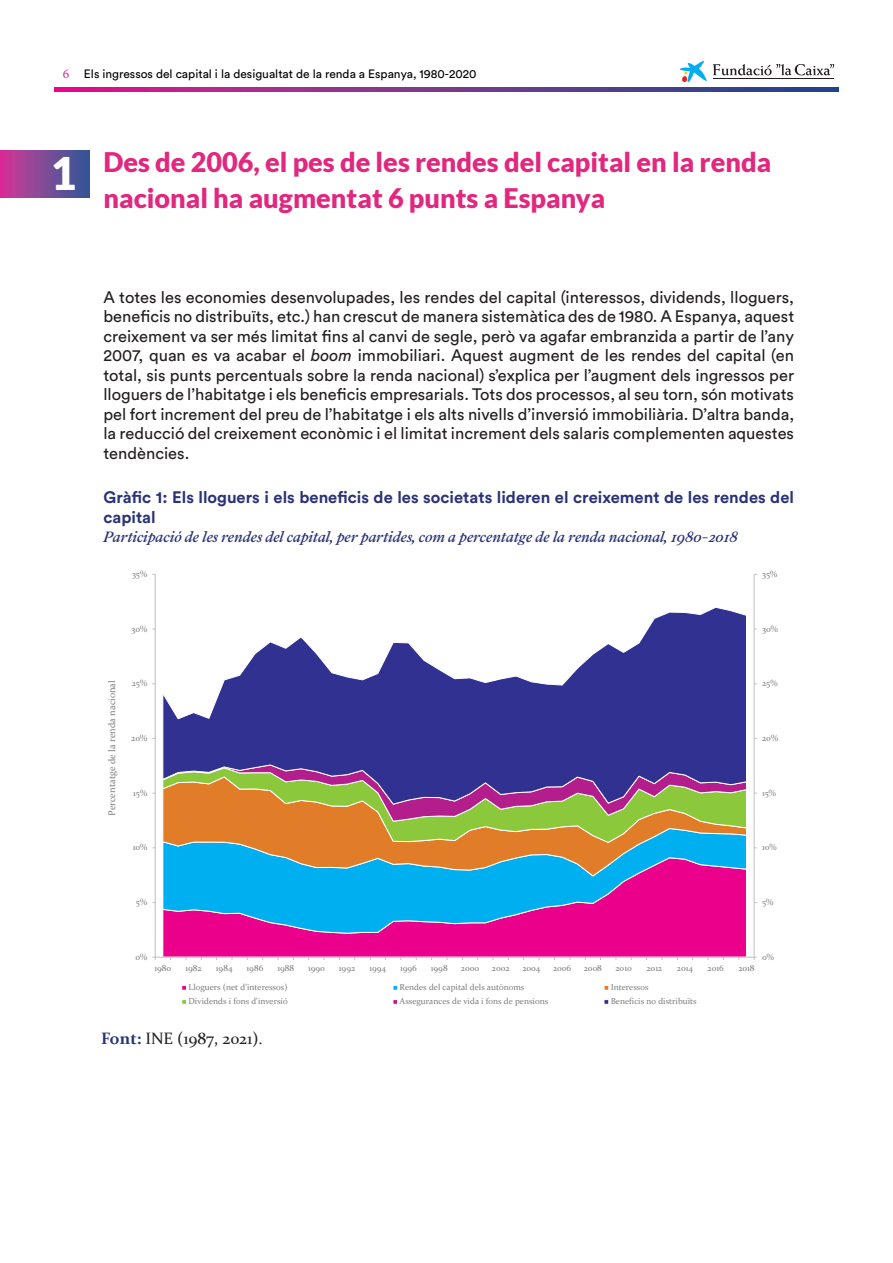
<style>
.page{position:relative;width:893px;height:1263px;background:#fff}
.page>*{position:absolute;margin:0;border:0;box-sizing:border-box;transform-origin:0 0}
.Blue_text{font:900 45px "Lato";color:#fff}
.Blue_text-2{font:900 27px/36px "Lato";color:#e2277e}
.t1{font:16.5px/19.5px "Circular Std";color:#231f20;text-align:justify}
.t2{font:italic 500 16.5px "Addington CF";color:#2a3278}
.t3{font:700 16.5px/19.5px "Circular Std";color:#2a3278}
.t4{font:16.5px "Constantia";color:#231f20}
.t5{font:12px "Circular Std";color:#000001}
.t6{font:9.6px "Constantia";color:#7f7f7f}
.t7{font:8.7px "Constantia";color:#7f7f7f}
.s1{font-family:"Minion Pro";font-size:13.5px;color:#e82a89}
.s2{font-style:italic}
.s3{font-weight:700;color:#283377}
</style>
<div class="page">
<svg style="left:54px;top:87px;width:785px;height:5px;background:#7c338c"></svg>
<svg style="left:680px;top:61px;width:27px;height:21px"></svg>
<hr style="left:713px;top:78px;width:121px;height:1px;background:#231f20">
<hr style="left:713px;top:79px;width:121px;height:1px;background:#231f20">
<svg style="left:713px;top:64px;width:121px;height:11px"></svg>
<div style="left:0;top:151px;width:89px;height:46px;background:linear-gradient(to right,#d63696,#2f5b97)"></div>
<div style="left:163px;top:933px;width:584px;height:24px;background:#eb008c"></div>
<svg style="left:163px;top:876px;width:583px;height:57px;background:#6667c6"></svg>
<svg style="left:163px;top:843px;width:583px;height:33px;background:#6c949e"></svg>
<svg style="left:163px;top:804px;width:583px;height:39px;background:#ba9745"></svg>
<svg style="left:162px;top:607px;width:584px;height:197px"></svg>
<hr style="left:754px;top:574px;width:1px;height:383px;background:#bfbfbf">
<hr style="left:155px;top:574px;width:1px;height:383px;background:#bfbfbf">
<hr style="left:155px;top:957px;width:599px;height:1px;background:#bfbfbf">
<svg style="left:182px;top:986px;width:5px;height:4px"></svg>
<svg style="left:393px;top:986px;width:5px;height:4px"></svg>
<svg style="left:604px;top:986px;width:5px;height:4px"></svg>
<svg style="left:182px;top:1000px;width:4px;height:4px"></svg>
<svg style="left:393px;top:1000px;width:5px;height:4px"></svg>
<svg style="left:604px;top:1000px;width:5px;height:4px"></svg>
<p class="t5" style="left:63px;top:66px;width:415px"><span class="s1">6</span> Els ingressos del capital i la desigualtat de la renda a Espanya, 1980-2020</p>
<p class="Blue_text" style="left:51px;top:147px;width:28px">1</p>
<p class="Blue_text-2" style="left:103px;top:144px;width:669px">Des de 2006, el pes de les rendes del capital en la renda nacional ha augmentat 6 punts a Espanya</p>
<p class="t1" style="left:103px;top:287px;width:692px">A totes les economies desenvolupades, les rendes del capital (interessos, dividends, lloguers, beneficis no distribuïts, etc.) han crescut de manera sistemàtica des de 1980. A Espanya, aquest creixement va ser més limitat fins al canvi de segle, però va agafar embranzida a partir de l’any 2007, quan es va acabar el <span class="s2">boom</span> immobiliari. Aquest augment de les rendes del capital (en total, sis punts percentuals sobre la renda nacional) s’explica per l’augment dels ingressos per lloguers de l’habitatge i els beneficis empresarials. Tots dos processos, al seu torn, són motivats pel fort increment del preu de l’habitatge i els alts nivells d’inversió immobiliària. D’altra banda, la reducció del creixement econòmic i el limitat increment dels salaris complementen aquestes tendències.</p>
<p class="t3" style="left:103px;top:487px;width:692px">Gràfic 1: Els lloguers i els beneficis de les societats lideren el creixement de les rendes del capital</p>
<p class="t2" style="left:103px;top:527px;width:636px">Participació de les rendes del capital, per partides, com a percentatge de la renda nacional, 1980-2018</p>
<p class="t7" style="left:132px;top:568px;width:17px">35%</p>
<p class="t7" style="left:131px;top:623px;width:17px">30%</p>
<p class="t6" style="left:105px;top:816px;width:137px;rotate:-90deg">Percentatge de la renda nacional</p>
<p class="t7" style="left:132px;top:677px;width:17px">25%</p>
<p class="t7" style="left:131px;top:732px;width:17px">20%</p>
<p class="t7" style="left:133px;top:787px;width:15px">15%</p>
<p class="t7" style="left:133px;top:841px;width:16px">10%</p>
<p class="t7" style="left:762px;top:568px;width:17px">35%</p>
<p class="t7" style="left:762px;top:623px;width:17px">30%</p>
<p class="t7" style="left:762px;top:677px;width:17px">25%</p>
<p class="t7" style="left:762px;top:732px;width:17px">20%</p>
<p class="t7" style="left:762px;top:787px;width:15px">15%</p>
<p class="t7" style="left:762px;top:841px;width:16px">10%</p>
<p class="t7" style="left:136px;top:896px;width:13px">5%</p>
<p class="t7" style="left:762px;top:896px;width:13px">5%</p>
<p class="t7" style="left:135px;top:951px;width:13px">0%</p>
<p class="t7" style="left:154px;top:962px;width:18px">1980</p>
<p class="t7" style="left:185px;top:962px;width:18px">1982</p>
<p class="t7" style="left:216px;top:962px;width:18px">1984</p>
<p class="t7" style="left:247px;top:962px;width:18px">1986</p>
<p class="t7" style="left:277px;top:962px;width:18px">1988</p>
<p class="t7" style="left:308px;top:962px;width:18px">1990</p>
<p class="t7" style="left:339px;top:962px;width:18px">1992</p>
<p class="t7" style="left:369px;top:962px;width:18px">1994</p>
<p class="t7" style="left:400px;top:962px;width:18px">1996</p>
<p class="t7" style="left:431px;top:962px;width:18px">1998</p>
<p class="t7" style="left:461px;top:962px;width:20px">2000</p>
<p class="t7" style="left:492px;top:962px;width:19px">2002</p>
<p class="t7" style="left:522px;top:962px;width:20px">2004</p>
<p class="t7" style="left:553px;top:962px;width:20px">2006</p>
<p class="t7" style="left:584px;top:962px;width:20px">2008</p>
<p class="t7" style="left:615px;top:962px;width:18px">2010</p>
<p class="t7" style="left:646px;top:962px;width:17px">2012</p>
<p class="t7" style="left:677px;top:962px;width:18px">2014</p>
<p class="t7" style="left:708px;top:962px;width:18px">2016</p>
<p class="t7" style="left:738px;top:962px;width:18px">2018</p>
<p class="t7" style="left:189px;top:981px;width:101px">Lloguers (net d'interessos)</p>
<p class="t7" style="left:400px;top:981px;width:126px">Rendes del capital dels autònoms</p>
<p class="t7" style="left:611px;top:981px;width:39px">Interessos</p>
<p class="t7" style="left:189px;top:995px;width:101px">Dividends i fons d'inversió</p>
<p class="t7" style="left:400px;top:995px;width:150px">Assegurances de vida i fons de pensions</p>
<p class="t7" style="left:611px;top:995px;width:87px">Beneficis no distribuïts</p>
<p class="t7" style="left:762px;top:951px;width:13px">0%</p>
<p class="t4" style="left:101px;top:1027px;width:163px"><span class="s3">Font:</span> INE (1987, 2021).</p>
</div>
